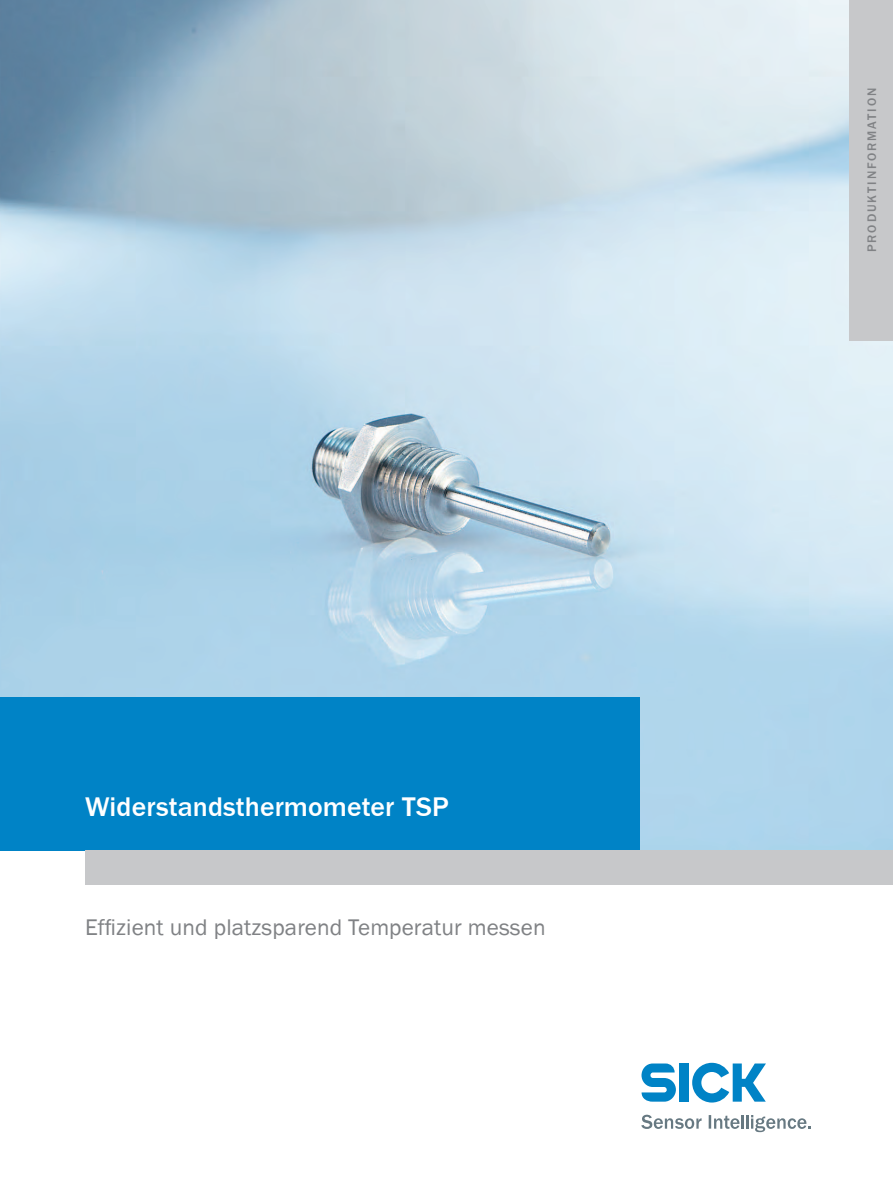
<style>
.page{position:relative;width:893px;height:1188px;background:#fff}
.page>*{position:absolute;margin:0;border:0;box-sizing:border-box;transform-origin:0 0}
.t1{font:500 27.75px "SICK Franklin";letter-spacing:.005em;color:#fff}
.t2{font:23.25px "SICK Franklin";letter-spacing:.005em;color:#808285}
.t3{font:500 12.75px "SICK Franklin";letter-spacing:.15em;color:#808285}
</style>
<div class="page">
<img style="left:0;top:0;width:893px;height:850px">
<div style="left:0;top:697px;width:640px;height:153px;background:#0083c6"></div>
<div style="left:85px;top:850px;width:808px;height:34px;background:#c7c8ca"></div>
<svg style="left:641px;top:1064px;width:35px;height:38px"></svg>
<div style="left:679px;top:1064px;width:9px;height:38px;background:#0083c6"></div>
<svg style="left:692px;top:1063px;width:74px;height:40px"></svg>
<svg style="left:641px;top:1115px;width:61px;height:14px"></svg>
<svg style="left:709px;top:1115px;width:30px;height:14px"></svg>
<hr style="left:741px;top:1115px;width:3px;height:14px;background:#677982">
<hr style="left:746px;top:1115px;width:3px;height:14px;background:#677982">
<svg style="left:751px;top:1115px;width:60px;height:17px"></svg>
<div style="left:849px;top:0;width:44px;height:340px;background:#c7c8ca"></div>
<p class="t1" style="left:85px;top:790px;width:365px">Widerstandsthermometer TSP</p>
<p class="t2" style="left:85px;top:913px;width:462px">Effizient und platzsparend Temperatur messen</p>
<p class="t3" style="left:864px;top:252px;width:166px;rotate:-90deg">Produkt informat ion</p>
</div>
